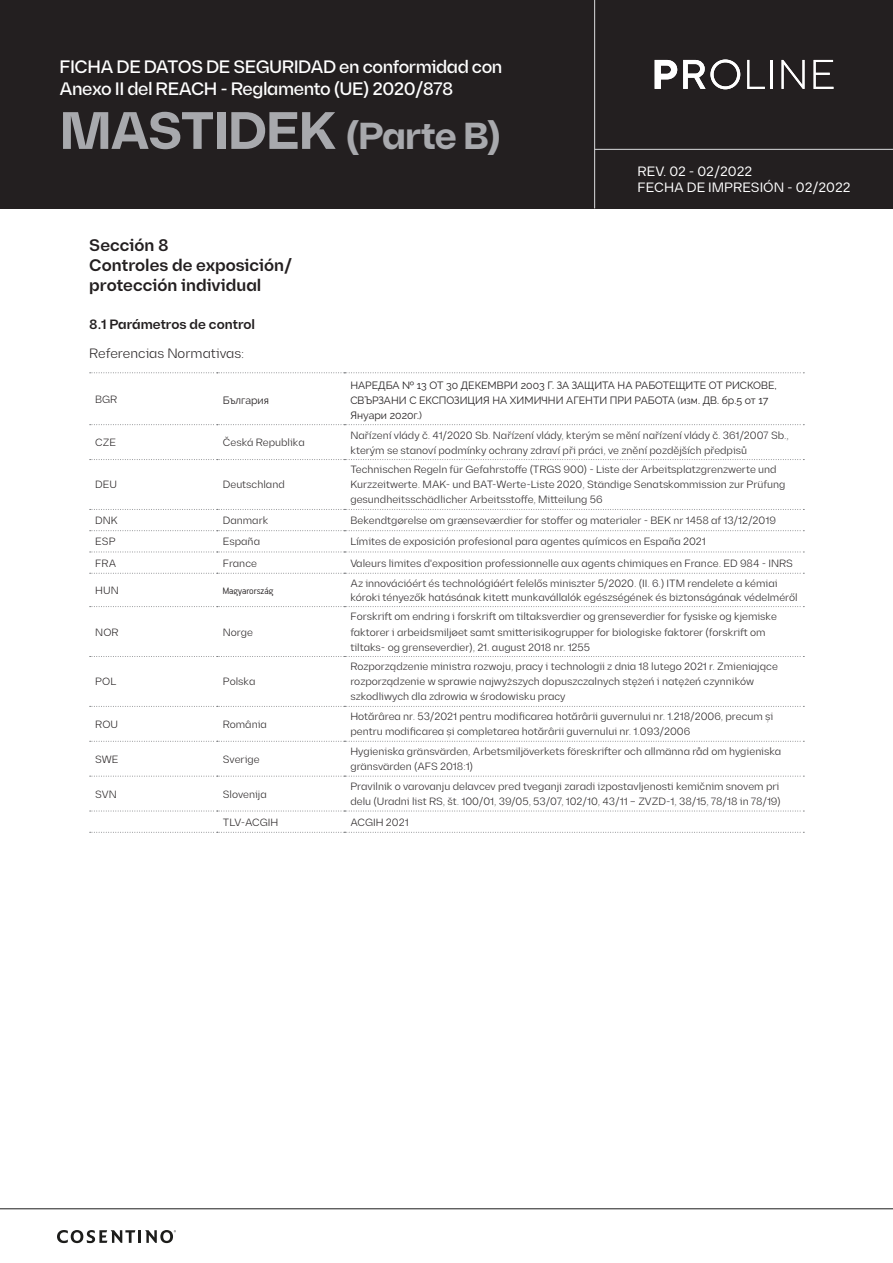
<style>
.page{position:relative;width:893px;height:1263px;background:#fff}
.page>*{position:absolute;margin:0;border:0;box-sizing:border-box;transform-origin:0 0}
.t1{font:700 52.5px "Diagramm";letter-spacing:-.025em;color:#a8a9ad}
.t2{font:500 18px/21.6px "Diagramm";letter-spacing:-.025em;color:#fff}
.Títulos{font:600 16.8px/20.1px "Diagramm";color:#231f20}
.t3{font:13.5px/16.2px "Diagramm";color:#fff}
.Subsecciones{font:600 13.5px "Diagramm";color:#231f20}
.Subsecciones-2{font:300 13.5px "Diagramm";color:#231f20}
.t4{font:300 10.5px/15px "Diagramm";color:#231f20}
.t5{font:10.5px/15px "Raleway";color:#231f20}
.t6{font:300 10.5px "PF Handbook Pro";color:#231f20}
.s1{font-size:37.5px}
</style>
<div class="page">
<hr style="left:0;top:1208px;width:893px;height:1px;background:#1c1c1c">
<svg style="left:57px;top:1230px;width:119px;height:13px"></svg>
<div style="left:0;top:0;width:893px;height:208px;background:#231f20"></div>
<svg style="left:655px;top:60px;width:22px;height:29px"></svg>
<svg style="left:683px;top:60px;width:57px;height:29px"></svg>
<svg style="left:747px;top:60px;width:18px;height:29px"></svg>
<hr style="left:770px;top:60px;width:2px;height:29px;background:#fff">
<svg style="left:782px;top:60px;width:22px;height:29px"></svg>
<svg style="left:814px;top:60px;width:19px;height:29px"></svg>
<hr style="left:595px;top:149px;width:298px;height:1px;background:#d1d2d4">
<hr style="left:594px;top:0;width:1px;height:208px;background:#d1d2d4">
<svg style="left:90px;top:372px;width:714px;height:1px"></svg>
<svg style="left:90px;top:424px;width:714px;height:1px"></svg>
<svg style="left:90px;top:459px;width:714px;height:1px"></svg>
<svg style="left:90px;top:509px;width:714px;height:1px"></svg>
<svg style="left:90px;top:530px;width:714px;height:1px"></svg>
<svg style="left:90px;top:552px;width:714px;height:1px"></svg>
<svg style="left:90px;top:573px;width:714px;height:1px"></svg>
<svg style="left:90px;top:606px;width:714px;height:1px"></svg>
<svg style="left:90px;top:656px;width:714px;height:1px"></svg>
<svg style="left:90px;top:706px;width:714px;height:1px"></svg>
<svg style="left:90px;top:741px;width:714px;height:1px"></svg>
<svg style="left:90px;top:776px;width:714px;height:1px"></svg>
<svg style="left:90px;top:811px;width:714px;height:1px"></svg>
<svg style="left:90px;top:832px;width:714px;height:1px"></svg>
<h2 class="t2" style="left:60px;top:56px;width:444px">FICHA DE DATOS DE SEGURIDAD en conformidad con<br>Anexo II del REACH - Reglamento (UE) 2020/878</h2>
<h1 class="t1" style="left:60px;top:99px;width:443px">MASTIDEK <span class="s1">(Parte B)</span></h1>
<p class="t3" style="left:638px;top:163px;width:214px">REV. 02 - 02/2022<br>FECHA DE IMPRESIÓN - 02/2022</p>
<p class="Títulos" style="left:89px;top:235px;width:204px">Sección 8<br>Controles de exposición/ protección individual</p>
<p class="Subsecciones" style="left:89px;top:316px;width:167px">8.1 Parámetros de control</p>
<p class="Subsecciones-2" style="left:89px;top:345px;width:157px">Referencias Normativas:</p>
<p class="t4" style="left:95px;top:391px;width:24px">BGR</p>
<p class="t5" style="left:223px;top:392px;width:48px">България</p>
<p class="t5" style="left:350px;top:377px;width:428px">НАРЕДБА № 13 ОТ 30 ДЕКЕМВРИ 2003 Г. ЗА ЗАЩИТА НА РАБОТЕЩИТЕ ОТ РИСКОВЕ,<br>СВЪРЗАНИ С ЕКСПОЗИЦИЯ НА ХИМИЧНИ АГЕНТИ ПРИ РАБОТА (изм. ДВ. бр.5 от 17<br>Януари 2020г.)</p>
<p class="t4" style="left:95px;top:435px;width:22px">CZE</p>
<p class="t4" style="left:223px;top:435px;width:83px">Česká Republika</p>
<p class="t4" style="left:350px;top:427px;width:440px">Nařízení vlády č. 41/2020 Sb. Nařízení vlády, kterým se mění nařízení vlády č. 361/2007 Sb., kterým se stanoví podmínky ochrany zdraví při práci, ve znění pozdějších předpisů</p>
<p class="t4" style="left:95px;top:477px;width:23px">DEU</p>
<p class="t4" style="left:223px;top:477px;width:63px">Deutschland</p>
<p class="t4" style="left:350px;top:462px;width:436px">Technischen Regeln für Gefahrstoffe (TRGS 900) - Liste der Arbeitsplatzgrenzwerte und<br>Kurzzeitwerte. MAK- und BAT-Werte-Liste 2020, Ständige Senatskommission zur Prüfung gesundheitsschädlicher Arbeitsstoffe, Mitteilung 56</p>
<p class="t4" style="left:95px;top:513px;width:24px">DNK</p>
<p class="t4" style="left:223px;top:513px;width:47px">Danmark</p>
<p class="t4" style="left:350px;top:513px;width:427px">Bekendtg0relse om grænseværdier for stoffer og materialer - BEK nr 1458 af 13/12/2019</p>
<p class="t4" style="left:95px;top:534px;width:22px">ESP</p>
<p class="t4" style="left:223px;top:534px;width:39px">España</p>
<p class="t4" style="left:350px;top:534px;width:357px">Límites de exposición profesional para agentes químicos en España 2021</p>
<p class="t4" style="left:95px;top:555px;width:22px">FRA</p>
<p class="t4" style="left:223px;top:555px;width:36px">France</p>
<p class="t4" style="left:350px;top:555px;width:444px">Valeurs limites d'exposition professionnelle aux agents chimiques en France. ED 984 - INRS</p>
<p class="t4" style="left:95px;top:583px;width:25px">HUN</p>
<p class="t6" style="left:223px;top:584px;width:52px">Magyarország</p>
<p class="t4" style="left:350px;top:577px;width:449px;line-height:13.5px">Az innovációért és technológiáért felelős miniszter 5/2020. (II. 6.) ITM rendelete a kémiai kóroki tényezők hatásának kitett munkavállalók egészségének és biztonságának védelméről</p>
<p class="t4" style="left:95px;top:624px;width:25px">NOR</p>
<p class="t4" style="left:223px;top:624px;width:32px">Norge</p>
<p class="t4" style="left:350px;top:609px;width:428px">Forskrift om endring i forskrift om tiltaksverdier og grenseverdier for fysiske og kjemiske faktorer i arbeidsmilj0et samt smitterisikogrupper for biologiske faktorer (forskrift om tiltaks- og grenseverdier), 21. august 2018 nr. 1255</p>
<p class="t4" style="left:95px;top:674px;width:23px">POL</p>
<p class="t4" style="left:223px;top:674px;width:34px">Polska</p>
<p class="t4" style="left:350px;top:659px;width:429px">Rozporządzenie ministra rozwoju, pracy i technologii z dnia 18 lutego 2021 r. Zmieniające rozporządzenie w sprawie najwyższych dopuszczalnych stężeń i natężeń czynników szkodliwych dla zdrowia w środowisku pracy</p>
<p class="t4" style="left:95px;top:717px;width:24px">ROU</p>
<p class="t4" style="left:223px;top:717px;width:46px">România</p>
<p class="t4" style="left:350px;top:709px;width:424px">Hotărârea nr. 53/2021 pentru modificarea hotărârii guvernului nr. 1.218/2006, precum și pentru modificarea și completarea hotărârii guvernului nr. 1.093/2006</p>
<p class="t4" style="left:95px;top:751px;width:25px">SWE</p>
<p class="t4" style="left:223px;top:751px;width:38px">Sverige</p>
<p class="t4" style="left:350px;top:744px;width:432px">Hygieniska gränsvärden, Arbetsmiljöverkets föreskrifter och allmänna råd om hygieniska gränsvärden (AFS 2018:1)</p>
<p class="t4" style="left:95px;top:786px;width:23px">SVN</p>
<p class="t4" style="left:223px;top:786px;width:45px">Slovenija</p>
<p class="t4" style="left:350px;top:779px;width:432px">Pravilnik o varovanju delavcev pred tveganji zaradi izpostavljenosti kemičnim snovem pri delu (Uradni list RS, št. 100/01, 39/05, 53/07, 102/10, 43/11 – ZVZD-1, 38/15, 78/18 in 78/19)</p>
<p class="t4" style="left:223px;top:814px;width:57px">TLV-ACGIH</p>
<p class="t4" style="left:350px;top:814px;width:60px">ACGIH 2021</p>
</div>
